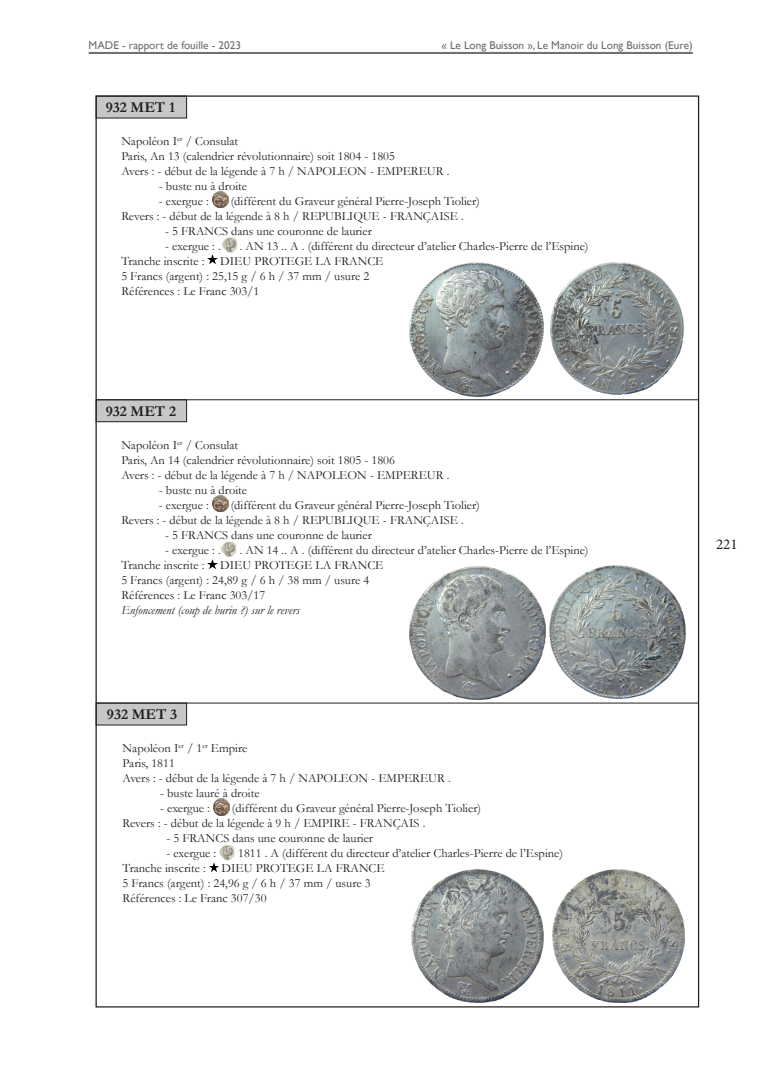
<style>
.page{position:relative;width:780px;height:1088px;background:#fff}
.page>*{position:absolute;margin:0;border:0;box-sizing:border-box;transform-origin:0 0}
.t1{font:700 15px "Garamond";color:#231f20}
.t2{font:15px "Minion Pro";color:#231f20}
.t3{font:12.5px/15px "Garamond";color:#231f20}
.t4{font:12.5px "Garamond";color:#252122}
.t5{font:italic 12.5px "Garamond";color:#231f20}
.t6{font:11.25px "Gill Sans";color:#6c6d70}
</style>
<div class="page">
<hr style="left:89px;top:52px;width:603px;height:1px;background:#6c6d70">
<hr style="left:89px;top:53px;width:603px;height:1px;background:#6c6d70">
<div style="left:96px;top:96px;width:90px;height:22px;background:#c6c7c7"></div>
<div style="left:96px;top:400px;width:90px;height:22px;background:#c6c7c7"></div>
<div style="left:96px;top:399px;width:91px;height:23px;border:1px solid #231f20"></div>
<div style="left:96px;top:703px;width:90px;height:22px;background:#c6c7c7"></div>
<hr style="left:96px;top:703px;width:602px;height:1px;background:#231f20">
<hr style="left:96px;top:399px;width:602px;height:1px;background:#231f20">
<img style="left:213px;top:799px;width:16px;height:16px">
<svg style="left:209px;top:863px;width:9px;height:9px"></svg>
<img style="left:219px;top:844px;width:16px;height:17px">
<img style="left:552px;top:870px;width:132px;height:132px">
<img style="left:411px;top:870px;width:132px;height:132px">
<img style="left:212px;top:191px;width:16px;height:16px">
<svg style="left:208px;top:255px;width:9px;height:9px"></svg>
<img style="left:222px;top:237px;width:16px;height:16px">
<img style="left:550px;top:263px;width:133px;height:132px">
<img style="left:409px;top:263px;width:135px;height:133px">
<img style="left:212px;top:496px;width:16px;height:16px">
<svg style="left:208px;top:560px;width:9px;height:8px"></svg>
<img style="left:220px;top:541px;width:17px;height:17px">
<img style="left:549px;top:566px;width:136px;height:133px">
<img style="left:409px;top:566px;width:137px;height:133px">
<p class="t6" style="left:89px;top:38px;width:154px">MADE - rapport de fouille - 2023</p>
<p class="t6" style="left:441px;top:38px;width:253px">« Le Long Buisson », Le Manoir du Long Buisson (Eure)</p>
<p class="t1" style="left:106px;top:97px;width:71px">932 MET 1</p>
<p class="t3" style="left:121px;top:133px;width:275px">Napoléon I<sup>er</sup> / Consulat<br>Paris, An 13 (calendrier révolutionnaire) soit 1804 - 1805</p>
<p class="t4" style="left:121px;top:163px;width:329px">Avers : - début de la légende à 7 h / NAPOLEON - EMPEREUR .</p>
<p class="t3" style="left:159px;top:178px;width:90px">- buste nu à droite</p>
<p class="t3" style="left:159px;top:193px;width:51px">- exergue :</p>
<p class="t3" style="left:121px;top:193px;width:360px;text-indent:109px">(différent du Graveur général Pierre-Joseph Tiolier)<br>Revers : - début de la légende à 8 h / REPUBLIQUE - FRANÇAISE .</p>
<p class="t3" style="left:165px;top:223px;width:208px">- 5 FRANCS dans une couronne de laurier</p>
<p class="t3" style="left:165px;top:238px;width:57px">- exergue : .</p>
<p class="t3" style="left:240px;top:238px;width:350px">. AN 13 .. A . (différent du directeur d’atelier Charles-Pierre de l’Espine)</p>
<p class="t3" style="left:121px;top:253px;width:85px">Tranche inscrite :</p>
<p class="t3" style="left:121px;top:253px;width:264px;text-indent:99px">DIEU PROTEGE LA FRANCE<br>5 Francs (argent) : 25,15 g / 6 h / 37 mm / usure 2<br>Références : Le Franc 303/1</p>
<p class="t1" style="left:106px;top:401px;width:72px">932 MET 2</p>
<p class="t3" style="left:121px;top:437px;width:275px">Napoléon I<sup>er</sup> / Consulat<br>Paris, An 14 (calendrier révolutionnaire) soit 1805 - 1806</p>
<p class="t4" style="left:121px;top:466px;width:329px">Avers : - début de la légende à 7 h / NAPOLEON - EMPEREUR .</p>
<p class="t3" style="left:159px;top:482px;width:90px">- buste nu à droite</p>
<p class="t3" style="left:159px;top:497px;width:51px">- exergue :</p>
<p class="t3" style="left:121px;top:497px;width:360px;text-indent:109px">(différent du Graveur général Pierre-Joseph Tiolier)<br>Revers : - début de la légende à 8 h / REPUBLIQUE - FRANÇAISE .</p>
<p class="t3" style="left:165px;top:527px;width:208px">- 5 FRANCS dans une couronne de laurier</p>
<p class="t3" style="left:165px;top:542px;width:57px">- exergue : .</p>
<p class="t3" style="left:240px;top:542px;width:350px">. AN 14 .. A . (différent du directeur d’atelier Charles-Pierre de l’Espine)</p>
<p class="t3" style="left:121px;top:557px;width:85px">Tranche inscrite :</p>
<p class="t3" style="left:121px;top:557px;width:264px;text-indent:99px">DIEU PROTEGE LA FRANCE<br>5 Francs (argent) : 24,89 g / 6 h / 38 mm / usure 4<br>Références : Le Franc 303/17</p>
<p class="t5" style="left:121px;top:601px;width:180px">Enfoncement (coup de burin ?) sur le revers</p>
<p class="t1" style="left:107px;top:704px;width:72px">932 MET 3</p>
<p class="t3" style="left:123px;top:740px;width:126px">Napoléon I<sup>er</sup> / 1<sup>er</sup> Empire<br>Paris, 1811</p>
<p class="t4" style="left:123px;top:770px;width:330px">Avers : - début de la légende à 7 h / NAPOLEON - EMPEREUR .</p>
<p class="t3" style="left:160px;top:785px;width:101px">- buste lauré à droite</p>
<p class="t3" style="left:160px;top:800px;width:51px">- exergue :</p>
<p class="t3" style="left:123px;top:800px;width:360px;text-indent:109px">(différent du Graveur général Pierre-Joseph Tiolier)<br>Revers : - début de la légende à 9 h / EMPIRE - FRANÇAIS .</p>
<p class="t3" style="left:166px;top:830px;width:208px">- 5 FRANCS dans une couronne de laurier</p>
<p class="t3" style="left:166px;top:845px;width:51px">- exergue :</p>
<p class="t3" style="left:238px;top:845px;width:326px">1811 . A (différent du directeur d’atelier Charles-Pierre de l’Espine)</p>
<p class="t3" style="left:123px;top:860px;width:85px">Tranche inscrite :</p>
<p class="t3" style="left:123px;top:860px;width:264px;text-indent:99px">DIEU PROTEGE LA FRANCE<br>5 Francs (argent) : 24,96 g / 6 h / 37 mm / usure 3<br>Références : Le Franc 307/30</p>
<p class="t2" style="left:716px;top:534px;width:23px">221</p>
</div>
